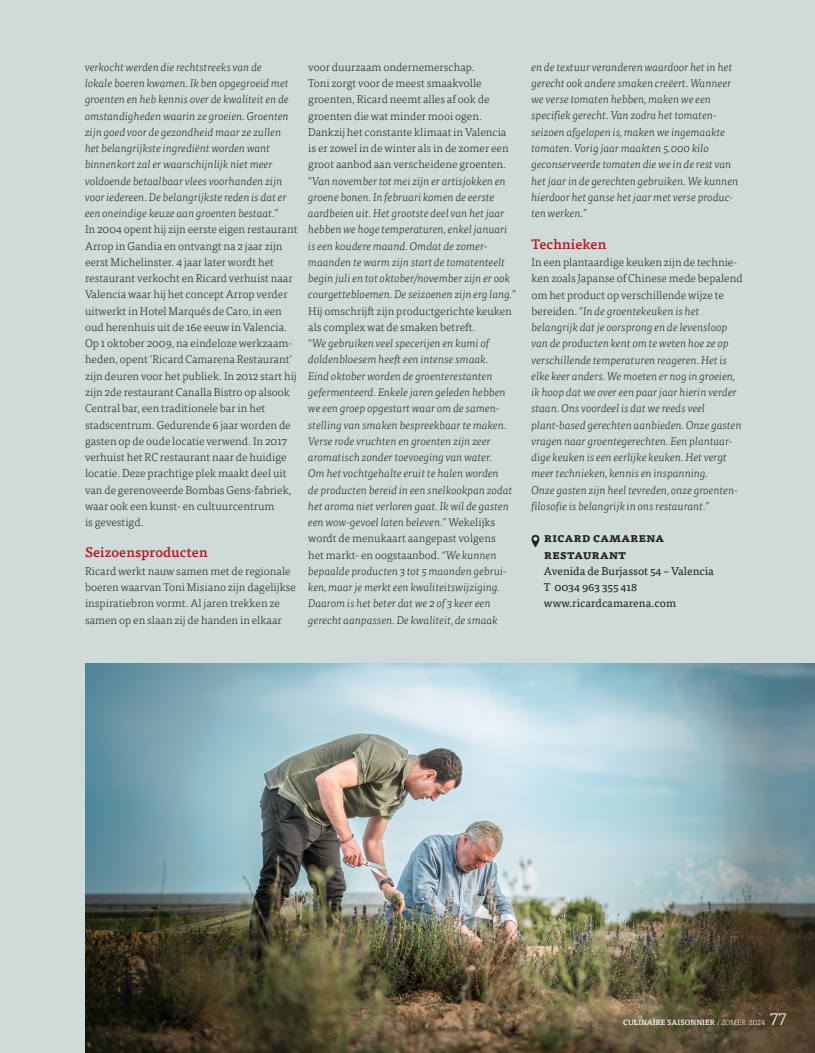
<style>
.page{position:relative;width:815px;height:1053px;background:#fff}
.page>*{position:absolute;margin:0;border:0;box-sizing:border-box;transform-origin:0 0}
.t1{font:300 17.5px "Tisa Pro";color:#fff}
.t2{font:500 13.75px "Tisa Pro";letter-spacing:.01em;color:#b81824}
.t3{font:700 12.5px/16.2px "Tisa Pro";letter-spacing:-.01em;color:#231f20}
.t4{font:italic 300 11.25px/16.2px "Tisa Pro";color:#231f20}
.t5{font:300 11.25px/16.2px "Tisa Pro";color:#231f20}
.t6{font:11.25px/16.2px "Tisa Pro";color:#231f20}
.t7{font:500 7.5px "Tisa Pro";letter-spacing:.01em;color:#fff}
.s1{font-style:normal}
.s2{font-weight:300}
</style>
<div class="page">
<div style="left:0;top:0;width:815px;height:1052px;background:#cedbd9"></div>
<svg style="left:531px;top:535px;width:8px;height:12px"></svg>
<img style="left:85px;top:663px;width:730px;height:389px">
<p class="t4" style="left:85px;top:58px;width:206px">verkocht werden die rechtstreeks van de lokale boeren kwamen. Ik ben opgegroeid met groenten en heb kennis over de kwaliteit en de omstandigheden waarin ze groeien. Groenten zijn goed voor de gezondheid maar ze zullen het belangrijkste ingrediënt worden want binnenkort zal er waarschijnlijk niet meer voldoende betaalbaar vlees voorhanden zijn voor iedereen. De belangrijkste reden is dat er een oneindige keuze aan groenten bestaat.”</p>
<p class="t5" style="left:85px;top:221px;width:214px">In 2004 opent hij zijn eerste eigen restaurant Arrop in Gandia en ontvangt na 2 jaar zijn eerst Michelinster. 4 jaar later wordt het restaurant verkocht en Ricard verhuist naar Valencia waar hij het concept Arrop verder uitwerkt in Hotel Marqués de Caro, in een oud herenhuis uit de 16e eeuw in Valencia.<br>Op 1 oktober 2009, na eindeloze werkzaam&shy;heden, opent ‘Ricard Camarena Restaurant’ zijn deuren voor het publiek. In 2012 start hij zijn 2de restaurant Canalla Bistro op alsook Central bar, een traditionele bar in het stadscentrum. Gedurende 6 jaar worden de gasten op de oude locatie verwend. In 2017 verhuist het RC restaurant naar de huidige locatie. Deze prachtige plek maakt deel uit van de gerenoveerde Bombas Gens-fabriek, waar ook een kunst- en cultuurcentrum<br>is gevestigd.</p>
<p class="t2" style="left:85px;top:542px;width:124px">Seizoensproducten</p>
<p class="t5" style="left:85px;top:562px;width:212px">Ricard werkt nauw samen met de regionale boeren waarvan Toni Misiano zijn dagelijkse inspiratiebron vormt. Al jaren trekken ze samen op en slaan zij de handen in elkaar</p>
<p class="t5" style="left:308px;top:58px;width:202px">voor duurzaam ondernemerschap.<br>Toni zorgt voor de meest smaakvolle groenten, Ricard neemt alles af ook de groenten die wat minder mooi ogen.<br>Dankzij het constante klimaat in Valencia is er zowel in de winter als in de zomer een groot aanbod aan verscheidene groenten.</p>
<p class="t4" style="left:308px;top:172px;width:209px">“Van november tot mei zijn er artisjokken en groene bonen. In februari komen de eerste aardbeien uit. Het grootste deel van het jaar hebben we hoge temperaturen, enkel januari is een koudere maand. Omdat de zomer&shy;maanden te warm zijn start de tomatenteelt begin juli en tot oktober/november zijn er ook courgettebloemen. De seizoenen zijn erg lang.”</p>
<p class="t5" style="left:308px;top:302px;width:205px">Hij omschrijft zijn productgerichte keuken als complex wat de smaken betreft.</p>
<p class="t4" style="left:308px;top:335px;width:206px">“We gebruiken veel specerijen en kumi of doldenbloesem heeft een intense smaak.<br>Eind oktober worden de groenterestanten gefermenteerd. Enkele jaren geleden hebben we een groep opgestart waar om de samen&shy;stelling van smaken bespreekbaar te maken.<br>Verse rode vruchten en groenten zijn zeer aromatisch zonder toevoeging van water.<br>Om het vochtgehalte eruit te halen worden<br>de producten bereid in een snelkookpan zodat het aroma niet verloren gaat. Ik wil de gasten een wow-gevoel laten beleven.” <span class="s1">Wekelijks wordt de menukaart aangepast volgens het markt- en oogstaanbod.</span> “We kunnen bepaalde producten 3 tot 5 maanden gebrui&shy;ken, maar je merkt een kwaliteitswijziging.<br>Daarom is het beter dat we 2 of 3 keer een gerecht aanpassen. De kwaliteit, de smaak</p>
<p class="t4" style="left:532px;top:58px;width:209px">en de textuur veranderen waardoor het in het gerecht ook andere smaken creëert. Wanneer we verse tomaten hebben, maken we een specifiek gerecht. Van zodra het tomaten&shy;seizoen afgelopen is, maken we ingemaakte tomaten. Vorig jaar maakten 5.000 kilo geconserveerde tomaten die we in de rest van het jaar in de gerechten gebruiken. We kunnen hierdoor het ganse het jaar met verse produc&shy;ten werken.”</p>
<p class="t2" style="left:531px;top:233px;width:76px">Technieken</p>
<p class="t4" style="left:531px;top:253px;width:213px"><span class="s1">In een plantaardige keuken zijn de technie&shy;ken zoals Japanse of Chinese mede bepalend om het product op verschillende wijze te bereiden.</span> “In de groentekeuken is het belangrijk dat je oorsprong en de levensloop van de producten kent om te weten hoe ze op verschillende temperaturen reageren. Het is elke keer anders. We moeten er nog in groeien, ik hoop dat we over een paar jaar hierin verder staan. Ons voordeel is dat we reeds veel plant-based gerechten aanbieden. Onze gasten vragen naar groentegerechten. Een plantaar&shy;dige keuken is een eerlijke keuken. Het vergt meer technieken, kennis en inspanning.<br>Onze gasten zijn heel tevreden, onze groenten&shy;filosofie is belangrijk in ons restaurant.”</p>
<p class="t3" style="left:544px;top:529px;width:122px">ricard camarena restaurant</p>
<p class="t6" style="left:544px;top:562px;width:171px">Avenida de Burjassot 54 – Valencia<br>T 0034 963 355 418 www.ricardcamarena.com</p>
<p class="t7" style="left:623px;top:1015px;width:144px">CULINAIRE SAISONNIER <span class="s2">/ ZOMER 2024</span></p>
<h1 class="t1" style="left:770px;top:1006px;width:18px">77</h1>
</div>
